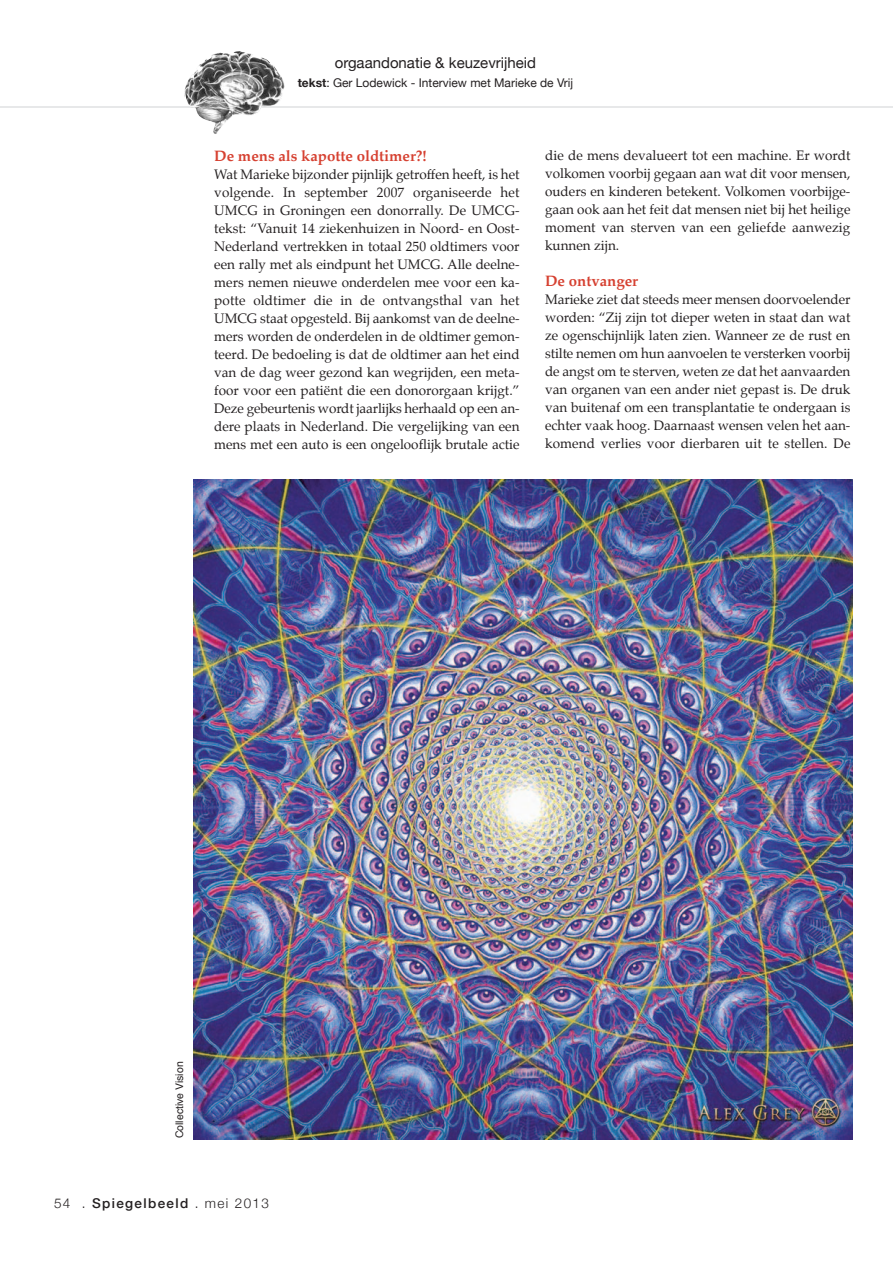
<style>
.page{position:relative;width:893px;height:1263px;background:#fff}
.page>*{position:absolute;margin:0;border:0;box-sizing:border-box;transform-origin:0 0}
.t1{font:700 15px "Palatino";color:#d64131}
.t2{font:15px "Helvetica Neue";color:#231f20}
.t3{font:13.5px/18px "Palatino";letter-spacing:.01em;color:#231f20;text-align:justify}
.t4{font:500 13.5px "Helvetica Neue";letter-spacing:.1em;color:#231f20}
.t5{font:12px "Helvetica Neue";color:#231f20}
.t6{font:10.5px "Helvetica";color:#231f20}
.s1{font-weight:700}
.s2{font-weight:300}
</style>
<div class="page">
<hr style="left:0;top:106px;width:893px;height:2px;background:#e7e8e9">
<img style="left:184px;top:51px;width:101px;height:83px">
<img style="left:194px;top:479px;width:658px;height:660px">
<p class="t2" style="left:335px;top:54px;width:203px">orgaandonatie &amp; keuzevrijheid</p>
<p class="t5" style="left:298px;top:75px;width:277px"><span class="s1">tekst</span>: Ger Lodewick - Interview met Marieke de Vrij</p>
<p class="t1" style="left:214px;top:149px;width:214px">De mens als kapotte oldtimer?!</p>
<p class="t3" style="left:214px;top:166px;width:307px">Wat Marieke bijzonder pijnlijk getroffen heeft, is het volgende. In september 2007 organiseerde het UMCG in Groningen een donorrally. De UMCG&shy;tekst: “Vanuit 14 ziekenhuizen in Noord- en Oost-Nederland vertrekken in totaal 250 oldtimers voor een rally met als eindpunt het UMCG. Alle deelne&shy;mers nemen nieuwe onderdelen mee voor een ka&shy;potte oldtimer die in de ontvangsthal van het UMCG staat opgesteld. Bij aankomst van de deelne&shy;mers worden de onderdelen in de oldtimer gemon&shy;teerd. De bedoeling is dat de oldtimer aan het eind van de dag weer gezond kan wegrijden, een meta&shy;foor voor een patiënt die een donororgaan krijgt.” Deze gebeurtenis wordt jaarlijks herhaald op een an&shy;dere plaats in Nederland. Die vergelijking van een mens met een auto is een ongelooflijk brutale actie</p>
<p class="t3" style="left:545px;top:147px;width:307px">die de mens devalueert tot een machine. Er wordt volkomen voorbij gegaan aan wat dit voor mensen, ouders en kinderen betekent. Volkomen voorbijge&shy;gaan ook aan het feit dat mensen niet bij het heilige moment van sterven van een geliefde aanwezig kunnen zijn.</p>
<p class="t1" style="left:545px;top:274px;width:94px">De ontvanger</p>
<p class="t3" style="left:545px;top:291px;width:307px">Marieke ziet dat steeds meer mensen doorvoelender worden: “Zij zijn tot dieper weten in staat dan wat ze ogenschijnlijk laten zien. Wanneer ze de rust en stilte nemen om hun aanvoelen te versterken voorbij de angst om te sterven, weten ze dat het aanvaarden van organen van een ander niet gepast is. De druk van buitenaf om een transplantatie te ondergaan is echter vaak hoog. Daarnaast wensen velen het aan&shy;komend verlies voor dierbaren uit te stellen. De</p>
<p class="t6" style="left:175px;top:1138px;width:78px;rotate:-90deg">Collective Vision</p>
<p class="t4" style="left:54px;top:1195px;width:216px"><span class="s2">54 .</span> Spiegelbeeld <span class="s2">. mei 2013</span></p>
</div>
